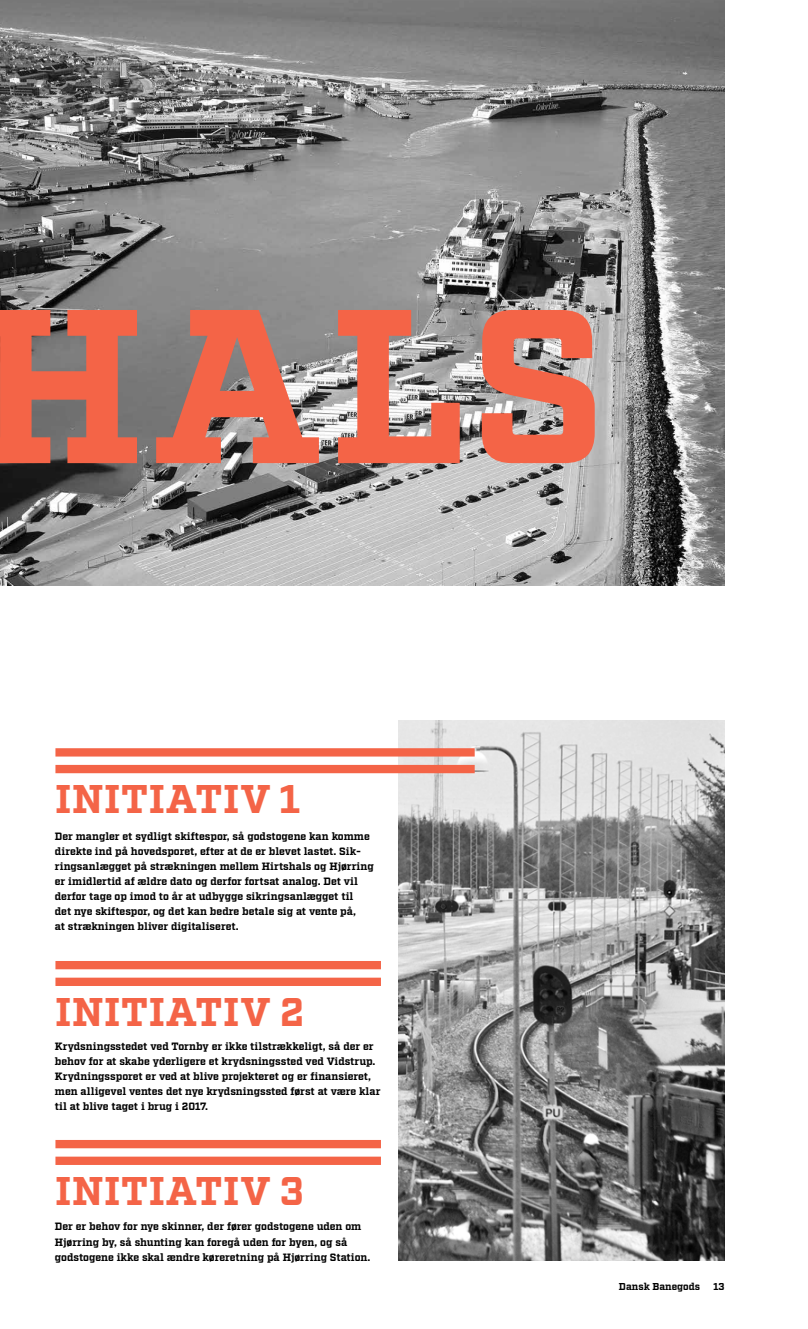
<style>
.page{position:relative;width:808px;height:1329px;background:#fff}
.page>*{position:absolute;margin:0;border:0;box-sizing:border-box;transform-origin:0 0}
.t1{font:700 218.75px "Factoria";color:#f46447}
.t2{font:700 40px "Factoria";letter-spacing:.015em;color:#f46447}
.t3{font:700 10.62px/15px "Factoria";letter-spacing:-.01em;color:#000}
.t4{font:700 10px "Factoria";letter-spacing:-.005em;color:#000}
</style>
<div class="page">
<img style="left:0;top:0;width:725px;height:585px">
<img style="left:399px;top:720px;width:326px;height:540px">
<div style="left:55px;top:748px;width:420px;height:8px;background:#f46447"></div>
<div style="left:55px;top:765px;width:420px;height:8px;background:#f46447"></div>
<div style="left:55px;top:961px;width:326px;height:8px;background:#f46447"></div>
<div style="left:55px;top:977px;width:326px;height:9px;background:#f46447"></div>
<div style="left:55px;top:1140px;width:326px;height:8px;background:#f46447"></div>
<div style="left:55px;top:1156px;width:326px;height:9px;background:#f46447"></div>
<h1 class="t1" style="left:-27px;top:256px;width:635px">HALS</h1>
<h2 class="t2" style="left:55px;top:775px;width:247px">INITIATIV 1</h2>
<p class="t3" style="left:55px;top:830px;width:320px">Der mangler et sydligt skiftespor, så godstogene kan komme direkte ind på hovedsporet, efter at de er blevet lastet. Sik&shy;ringsanlægget på strækningen mellem Hirtshals og Hjørring er imidlertid af ældre dato og derfor fortsat analog. Det vil derfor tage op imod to år at udbygge sikringsanlægget til<br>det nye skiftespor, og det kan bedre betale sig at vente på,<br>at strækningen bliver digitaliseret.</p>
<h2 class="t2" style="left:55px;top:988px;width:250px">INITIATIV 2</h2>
<p class="t3" style="left:55px;top:1040px;width:327px">Krydsningsstedet ved Tornby er ikke tilstrækkeligt, så der er behov for at skabe yderligere et krydsningssted ved Vidstrup.<br>Krydningssporet er ved at blive projekteret og er finansieret, men alligevel ventes det nye krydsningssted først at være klar til at blive taget i brug i 2017.</p>
<h2 class="t2" style="left:55px;top:1167px;width:250px">INITIATIV 3</h2>
<p class="t3" style="left:55px;top:1220px;width:317px">Der er behov for nye skinner, der fører godstogene uden om<br>Hjørring by, så shunting kan foregå uden for byen, og så godstogene ikke skal ændre køreretning på Hjørring Station.</p>
<p class="t4" style="left:619px;top:1281px;width:83px">Dansk Banegods</p>
<p class="t4" style="left:713px;top:1281px;width:13px">13</p>
</div>
